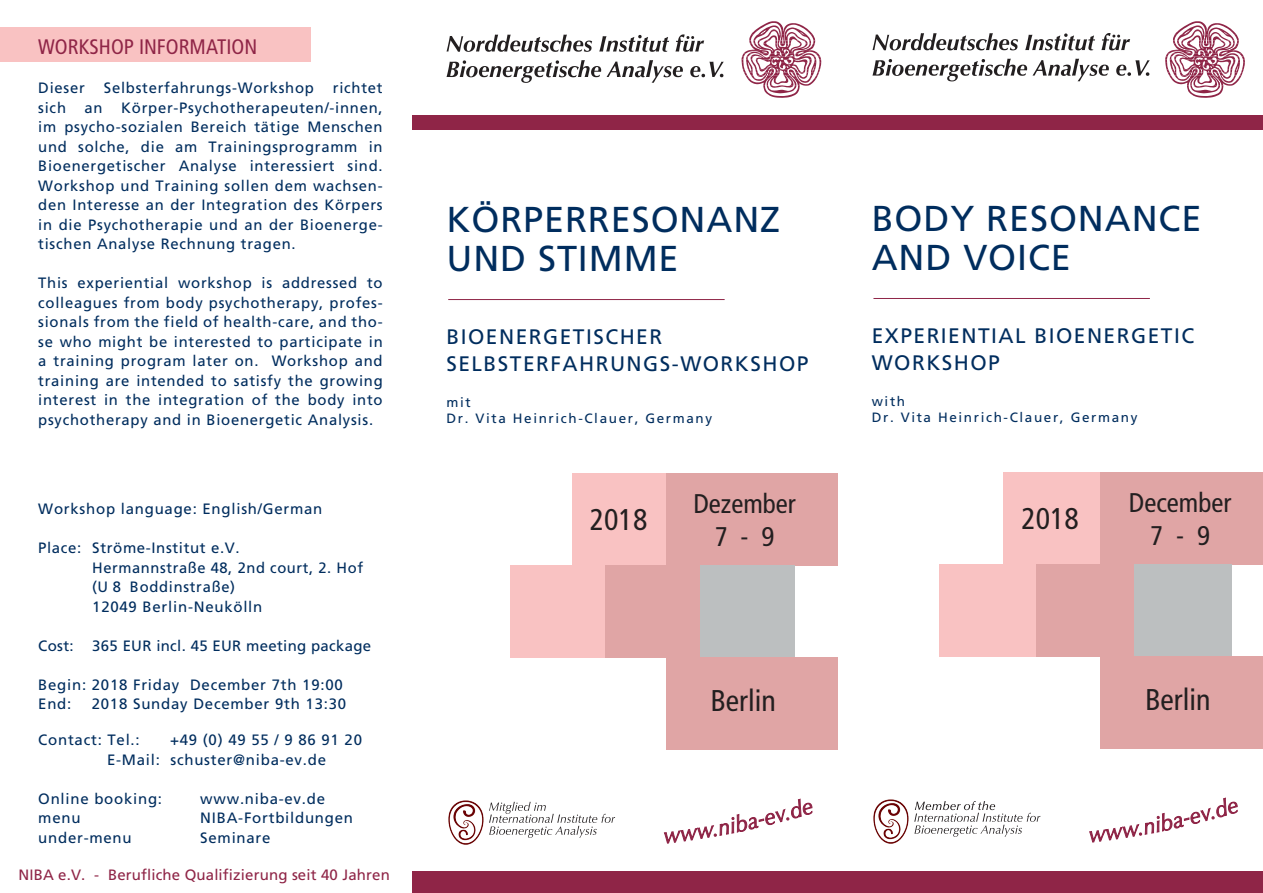
<style>
.page{position:relative;width:1263px;height:893px;background:#fff}
.page>*{position:absolute;margin:0;border:0;box-sizing:border-box;transform-origin:0 0}
.t1{font:36px/39px "Frutiger";letter-spacing:.025em;color:#002d5e}
.t2{font:condensed 30px "Frutiger LT Std";color:#231f20}
.t3{font:condensed 27px/32.4px "Frutiger LT Std";color:#231f20;text-align:center}
.t4{font:21px/27px "Frutiger";letter-spacing:.07em;color:#002d5e}
.t5{font:condensed 21px "Frutiger LT Std";color:#8f2547}
.t6{font:15px/19.5px "Frutiger";letter-spacing:.05em;color:#002d5e}
.t7{font:15px "Frutiger";letter-spacing:.01em;color:#8f2547}
.t8{font:15px "Frutiger";letter-spacing:.02em;color:#002d5e}
.t9{font:13.5px/16.5px "Frutiger";letter-spacing:.12em;color:#002d5e}
</style>
<div class="page">
<div style="left:0;top:28px;width:310px;height:34px;background:#f9c2c2"></div>
<svg style="left:1165px;top:21px;width:80px;height:77px"></svg>
<div style="left:412px;top:872px;width:851px;height:21px;background:#8f2547"></div>
<svg style="left:872px;top:59px;width:278px;height:22px"></svg>
<svg style="left:872px;top:33px;width:258px;height:17px"></svg>
<div style="left:412px;top:115px;width:851px;height:15px;background:#8f2547"></div>
<img style="left:873px;top:799px;width:36px;height:45px">
<svg style="left:1089px;top:797px;width:149px;height:46px"></svg>
<hr style="left:873px;top:298px;width:277px;height:1px;background:#8f2547">
<div style="left:1003px;top:473px;width:97px;height:92px;background:#f9c2c2"></div>
<div style="left:940px;top:564px;width:97px;height:92px;background:#f9c2c2"></div>
<div style="left:1037px;top:564px;width:97px;height:92px;background:#e0a5a5"></div>
<div style="left:1100px;top:473px;width:163px;height:92px;background:#e0a5a5"></div>
<div style="left:1134px;top:564px;width:97px;height:92px;background:#bcbfc0"></div>
<div style="left:1100px;top:657px;width:163px;height:92px;background:#e0a5a5"></div>
<svg style="left:446px;top:60px;width:278px;height:23px"></svg>
<svg style="left:446px;top:34px;width:258px;height:18px"></svg>
<svg style="left:741px;top:21px;width:80px;height:77px"></svg>
<img style="left:448px;top:800px;width:36px;height:45px">
<svg style="left:489px;top:802px;width:126px;height:36px"></svg>
<svg style="left:663px;top:798px;width:150px;height:46px"></svg>
<hr style="left:448px;top:299px;width:277px;height:1px;background:#8f2547">
<div style="left:572px;top:474px;width:95px;height:92px;background:#f9c2c2"></div>
<div style="left:510px;top:565px;width:95px;height:92px;background:#f9c2c2"></div>
<div style="left:605px;top:565px;width:94px;height:92px;background:#e0a5a5"></div>
<div style="left:666px;top:474px;width:172px;height:92px;background:#e0a5a5"></div>
<div style="left:700px;top:565px;width:94px;height:92px;background:#bcbfc0"></div>
<div style="left:666px;top:658px;width:172px;height:92px;background:#e0a5a5"></div>
<svg style="left:914px;top:801px;width:126px;height:36px"></svg>
<h3 class="t5" style="left:38px;top:35px;width:220px">WORKSHOP INFORMATION</h3>
<p class="t6" style="left:38px;top:78px;width:48px">Dieser</p>
<p class="t6" style="left:104px;top:78px;width:212px">Selbsterfahrungs-Workshop</p>
<p class="t6" style="left:38px;top:78px;width:346px;text-align:justify;text-indent:295px">richtet sich an Körper-Psychotherapeuten/-innen, im psycho-sozialen Bereich tätige Menschen und solche, die am Trainingsprogramm in Bioenergetischer Analyse interessiert sind.<br>Workshop und Training sollen dem wachsen&shy;den Interesse an der Integration des Körpers in die Psychotherapie und an der Bioenerge&shy;tischen Analyse Rechnung tragen.</p>
<p class="t6" style="left:38px;top:273px;width:346px;text-align:justify">This experiential workshop is addressed to colleagues from body psychotherapy, profes&shy;sionals from the field of health-care, and tho&shy;se who might be interested to participate in a training program later on. Workshop and training are intended to satisfy the growing interest in the integration of the body into psychotherapy and in Bioenergetic Analysis.</p>
<p class="t6" style="left:38px;top:499px;width:286px">Workshop language: English/German</p>
<p class="t6" style="left:92px;top:538px;width:272px;text-indent:-54px">Place: Ströme-Institut e.V.<br>Hermannstraße 48, 2nd court, 2. Hof (U 8 Boddinstraße)<br>12049 Berlin-Neukölln</p>
<p class="t8" style="left:38px;top:637px;width:334px">Cost: 365 EUR incl. 45 EUR meeting package</p>
<p class="t6" style="left:38px;top:674px;width:306px">Begin: 2018 Friday December 7th 19:00<br>End:</p>
<p class="t6" style="left:92px;top:694px;width:256px">2018 Sunday December 9th 13:30</p>
<p class="t6" style="left:38px;top:730px;width:103px">Contact: Tel.:</p>
<p class="t6" style="left:107px;top:730px;width:256px;text-indent:63px">+49 (0) 49 55 / 9 86 91 20<br>E-Mail: schuster@niba-ev.de</p>
<p class="t6" style="left:38px;top:788px;width:125px">Online booking:</p>
<p class="t6" style="left:200px;top:788px;width:126px">www.niba-ev.de</p>
<p class="t6" style="left:38px;top:808px;width:44px">menu</p>
<p class="t6" style="left:200px;top:808px;width:154px">NIBA-Fortbildungen</p>
<p class="t6" style="left:38px;top:827px;width:95px">under-menu</p>
<p class="t6" style="left:200px;top:827px;width:72px">Seminare</p>
<p class="t7" style="left:18px;top:866px;width:373px">NIBA e.V. - Berufliche Qualifizierung seit 40 Jahren</p>
<h1 class="t1" style="left:446px;top:200px;width:335px">KÖRPERRESONANZ<br>UND STIMME</h1>
<h3 class="t4" style="left:446px;top:323px;width:363px">BIOENERGETISCHER<br>SELBSTERFAHRUNGS-WORKSHOP</h3>
<p class="t9" style="left:446px;top:394px;width:267px">mit<br>Dr. Vita Heinrich-Clauer, Germany</p>
<h2 class="t2" style="left:590px;top:502px;width:59px">2018</h2>
<h3 class="t3" style="left:693px;top:488px;width:104px">Dezember<br>7 - 9</h3>
<h2 class="t2" style="left:710px;top:683px;width:67px">Berlin</h2>
<h1 class="t1" style="left:872px;top:199px;width:331px">BODY RESONANCE<br>AND VOICE</h1>
<h3 class="t4" style="left:872px;top:322px;width:324px">EXPERIENTIAL BIOENERGETIC<br>WORKSHOP</h3>
<p class="t9" style="left:872px;top:393px;width:267px">with<br>Dr. Vita Heinrich-Clauer, Germany</p>
<h2 class="t2" style="left:1021px;top:501px;width:59px">2018</h2>
<h3 class="t3" style="left:1129px;top:487px;width:104px">December<br>7 - 9</h3>
<h2 class="t2" style="left:1145px;top:682px;width:67px">Berlin</h2>
</div>
